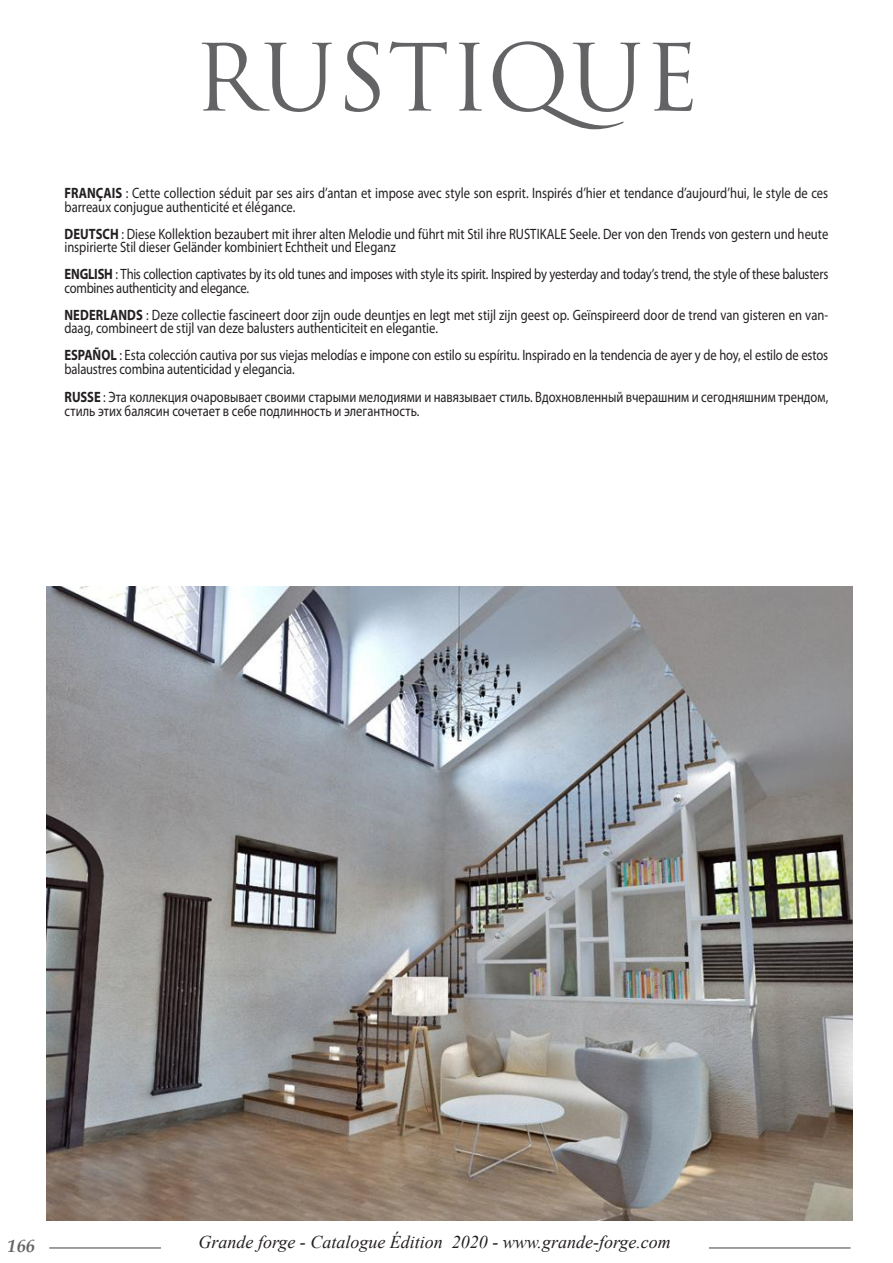
<style>
.page{position:relative;width:893px;height:1263px;background:#fff}
.page>*{position:absolute;margin:0;border:0;box-sizing:border-box;transform-origin:0 0}
.t1{font:90px "Trajan Pro";color:#636366}
.t2{font:italic 18px "Times New Roman";color:#231f20}
.t3{font:italic 700 18px "Palatino Linotype";color:#231f20}
.t4{font:15px/13.5px "Myriad Pro";letter-spacing:-.005em;color:#231f20;scale:.84 1}
.s1{font-weight:700}
</style>
<div class="page">
<hr style="left:708px;top:1247px;width:143px;height:1px;background:#231f20">
<hr style="left:49px;top:1247px;width:112px;height:1px;background:#231f20">
<img style="left:46px;top:586px;width:807px;height:634px">
<p class="t1" style="left:194px;top:21px;width:507px">RUSTIQUE</p>
<p class="t4" style="left:64px;top:186px;width:911px"><span class="s1">FRANÇAIS</span> : Cette collection séduit par ses airs d’antan et impose avec style son esprit. Inspirés d’hier et tendance d’aujourd’hui, le style de ces barreaux conjugue authenticité et élégance.</p>
<p class="t4" style="left:64px;top:227px;width:911px"><span class="s1">DEUTSCH</span> : Diese Kollektion bezaubert mit ihrer alten Melodie und führt mit Stil ihre RUSTIKALE Seele. Der von den Trends von gestern und heute inspirierte Stil dieser Geländer kombiniert Echtheit und Eleganz</p>
<p class="t4" style="left:64px;top:267px;width:911px"><span class="s1">ENGLISH</span> : This collection captivates by its old tunes and imposes with style its spirit. Inspired by yesterday and today’s trend, the style of these balusters combines authenticity and elegance.</p>
<p class="t4" style="left:64px;top:308px;width:911px"><span class="s1">NEDERLANDS</span> : Deze collectie fascineert door zijn oude deuntjes en legt met stijl zijn geest op. Geïnspireerd door de trend van gisteren en van&shy;daag, combineert de stijl van deze balusters authenticiteit en elegantie.</p>
<p class="t4" style="left:64px;top:348px;width:911px"><span class="s1">ESPAÑOL</span> : Esta colección cautiva por sus viejas melodías e impone con estilo su espíritu. Inspirado en la tendencia de ayer y de hoy, el estilo de estos balaustres combina autenticidad y elegancia.</p>
<p class="t4" style="left:64px;top:390px;width:911px"><span class="s1">RUSSE</span> : Эта коллекция очаровывает своими старыми мелодиями и навязывает стиль. Вдохновленный вчерашним и сегодняшним трендом, стиль этих балясин сочетает в себе подлинность и элегантность.</p>
<p class="t3" style="left:8px;top:1233px;width:29px">166</p>
<p class="t2" style="left:199px;top:1229px;width:474px">Grande forge - Catalogue Édition 2020 - www.grande-forge.com</p>
</div>
